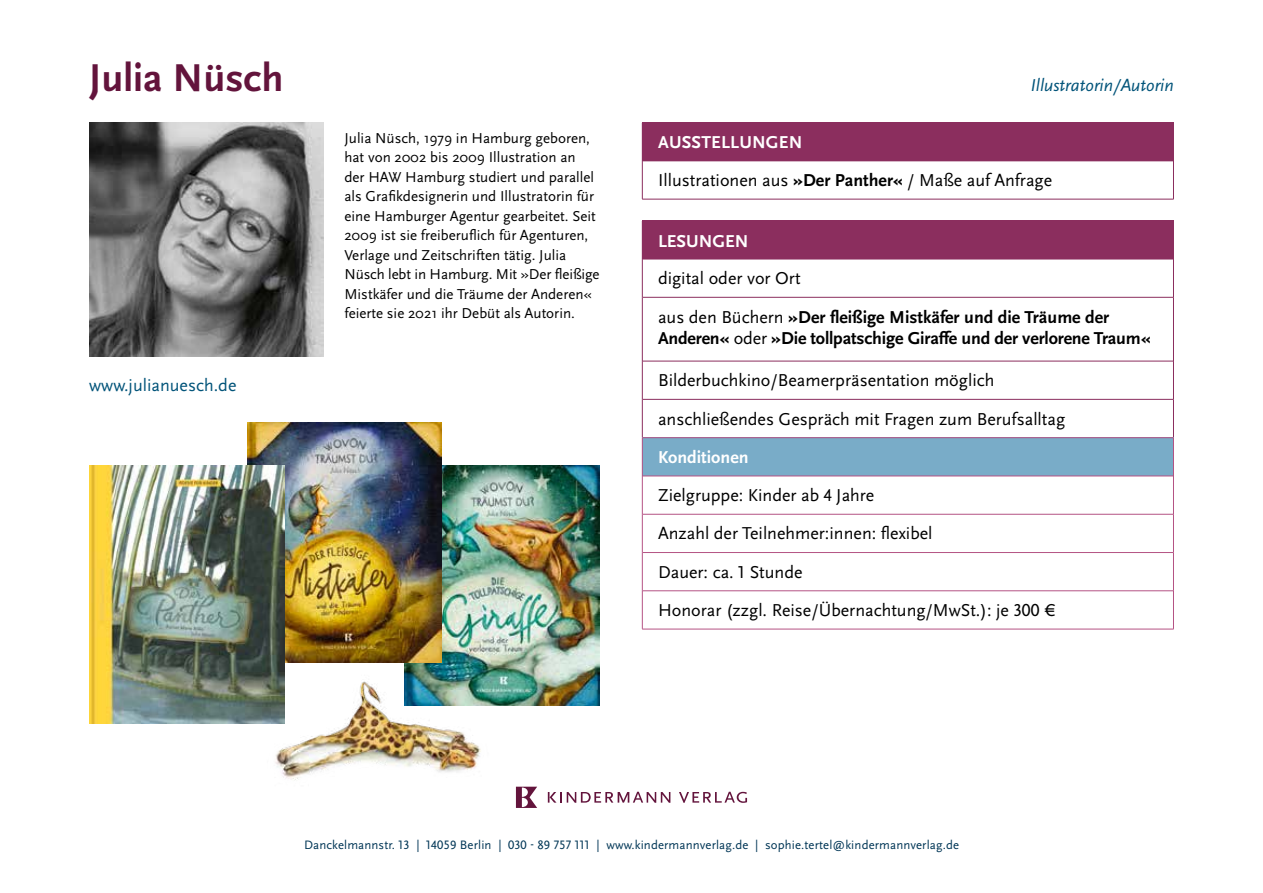
<style>
.page{position:relative;width:1263px;height:893px;background:#fff}
.page>*{position:absolute;margin:0;border:0;box-sizing:border-box;transform-origin:0 0}
.t1{font:700 40.5px "Scala Sans Pro";color:#63143c}
.t2{font:18px/38.2px "Scala Sans Pro";color:#000}
.t3{font:700 18px/38.7px "Scala Sans Pro";letter-spacing:-.01em;color:#000}
.t4{font:italic 18px "Scala Sans Pro";color:#005379}
.t5{font:700 18px "Scala Sans Pro";color:#fff}
.t6{font:18px "Scala Sans Pro";color:#005379}
.t7{font:15px/19.5px "Scala Sans Pro";color:#000}
.t8{font:12.75px "Scala Sans Pro";letter-spacing:.01em;color:#003656}
.s1{font-weight:700;color:#fff}
.s2{font-weight:700}
.s3{font-weight:400}
</style>
<div class="page">
<svg style="left:516px;top:787px;width:21px;height:21px"></svg>
<svg style="left:548px;top:792px;width:122px;height:11px"></svg>
<svg style="left:679px;top:792px;width:68px;height:11px"></svg>
<img style="left:405px;top:465px;width:195px;height:240px">
<img style="left:89px;top:122px;width:234px;height:234px">
<div style="left:642px;top:123px;width:531px;height:38px;background:#8b2e5e"></div>
<hr style="left:642px;top:122px;width:532px;height:1px;background:#8b2e5e">
<hr style="left:642px;top:161px;width:531px;height:1px;background:#8b2e5e">
<hr style="left:642px;top:199px;width:532px;height:1px;background:#8b2e5e">
<hr style="left:1173px;top:123px;width:1px;height:38px;background:#8b2e5e">
<hr style="left:642px;top:161px;width:1px;height:38px;background:#8b2e5e">
<hr style="left:1173px;top:161px;width:1px;height:38px;background:#8b2e5e">
<div style="left:642px;top:221px;width:531px;height:38px;background:#8b2e5e"></div>
<hr style="left:642px;top:220px;width:532px;height:1px;background:#8b2e5e">
<hr style="left:642px;top:259px;width:531px;height:1px;background:#8b2e5e">
<hr style="left:642px;top:297px;width:531px;height:1px;background:#8b2e5e">
<hr style="left:642px;top:361px;width:531px;height:1px;background:#8b2e5e">
<hr style="left:642px;top:399px;width:531px;height:1px;background:#8b2e5e">
<hr style="left:1173px;top:221px;width:1px;height:38px;background:#8b2e5e">
<hr style="left:642px;top:259px;width:1px;height:38px;background:#8b2e5e">
<hr style="left:1173px;top:259px;width:1px;height:38px;background:#8b2e5e">
<hr style="left:642px;top:297px;width:1px;height:64px;background:#8b2e5e">
<hr style="left:1173px;top:297px;width:1px;height:64px;background:#8b2e5e">
<hr style="left:642px;top:361px;width:1px;height:38px;background:#8b2e5e">
<hr style="left:1173px;top:361px;width:1px;height:38px;background:#8b2e5e">
<hr style="left:642px;top:399px;width:1px;height:38px;background:#8b2e5e">
<hr style="left:1173px;top:399px;width:1px;height:38px;background:#8b2e5e">
<img style="left:247px;top:423px;width:195px;height:240px">
<img style="left:89px;top:465px;width:195px;height:258px">
<div style="left:642px;top:438px;width:531px;height:38px;background:#79acc8"></div>
<hr style="left:642px;top:437px;width:532px;height:1px;background:#b55384">
<hr style="left:642px;top:476px;width:531px;height:1px;background:#b55384">
<hr style="left:642px;top:514px;width:531px;height:1px;background:#b55384">
<hr style="left:642px;top:552px;width:531px;height:1px;background:#b55384">
<hr style="left:642px;top:590px;width:531px;height:1px;background:#b55384">
<hr style="left:642px;top:629px;width:532px;height:1px;background:#b55384">
<hr style="left:642px;top:438px;width:1px;height:38px;background:#b55384">
<hr style="left:1173px;top:438px;width:1px;height:38px;background:#b55384">
<hr style="left:642px;top:476px;width:1px;height:38px;background:#b55384">
<hr style="left:1173px;top:476px;width:1px;height:38px;background:#b55384">
<hr style="left:642px;top:514px;width:1px;height:38px;background:#b55384">
<hr style="left:1173px;top:514px;width:1px;height:38px;background:#b55384">
<hr style="left:642px;top:552px;width:1px;height:39px;background:#b55384">
<hr style="left:1173px;top:552px;width:1px;height:39px;background:#b55384">
<hr style="left:642px;top:591px;width:1px;height:38px;background:#b55384">
<hr style="left:1173px;top:591px;width:1px;height:38px;background:#b55384">
<img style="left:257px;top:666px;width:238px;height:114px">
<h1 class="t1" style="left:89px;top:54px;width:196px">Julia Nüsch</h1>
<p class="t6" style="left:89px;top:375px;width:149px">www.julianuesch.de</p>
<p class="t7" style="left:344px;top:128px;width:257px">Julia Nüsch, 1979 in Hamburg geboren, hat von 2002 bis 2009 Illustration an der HAW Hamburg studiert und parallel als Grafikdesignerin und Illustratorin für eine Hamburger Agentur gearbeitet. Seit 2009 ist sie freiberuflich für Agenturen, Verlage und Zeitschriften tätig. Julia Nüsch lebt in Hamburg. Mit »Der fleißige Mistkäfer und die Träume der Anderen« feierte sie 2021 ihr Debüt als Autorin.</p>
<p class="t4" style="left:1030px;top:74px;width:145px">Illustratorin/Autorin</p>
<p class="t2" style="left:658px;top:124px;width:396px;line-height:37.8px"><span class="s1">AUSSTELLUNGEN<br></span>Illustrationen aus <span class="s2">»Der Panther«</span> / Maße auf Anfrage</p>
<p class="t5" style="left:658px;top:230px;width:92px">LESUNGEN</p>
<p class="t3" style="left:658px;top:259px;width:453px"><span class="s3">digital oder vor Ort<br>aus den Büchern</span> »Der fleißige Mistkäfer und die Träume der</p>
<p class="t3" style="left:658px;top:319px;width:494px">Anderen« <span class="s3">oder</span> »Die tollpatschige Giraffe und der verlorene Traum«</p>
<p class="t2" style="left:658px;top:361px;width:409px">Bilderbuchkino/Beamerpräsentation möglich anschließendes Gespräch mit Fragen zum Berufsalltag</p>
<p class="t5" style="left:658px;top:447px;width:92px">Konditionen</p>
<p class="t2" style="left:658px;top:476px;width:399px">Zielgruppe: Kinder ab 4 Jahre<br>Anzahl der Teilnehmer:innen: flexibel<br>Dauer: ca. 1 Stunde<br>Honorar (zzgl. Reise/Übernachtung/MwSt.): je 300 €</p>
<p class="t8" style="left:304px;top:838px;width:656px">Danckelmannstr. 13 | 14059 Berlin | 030 - 89 757 111 | www.kindermannverlag.de | sophie.tertel@kindermannverlag.de</p>
</div>
